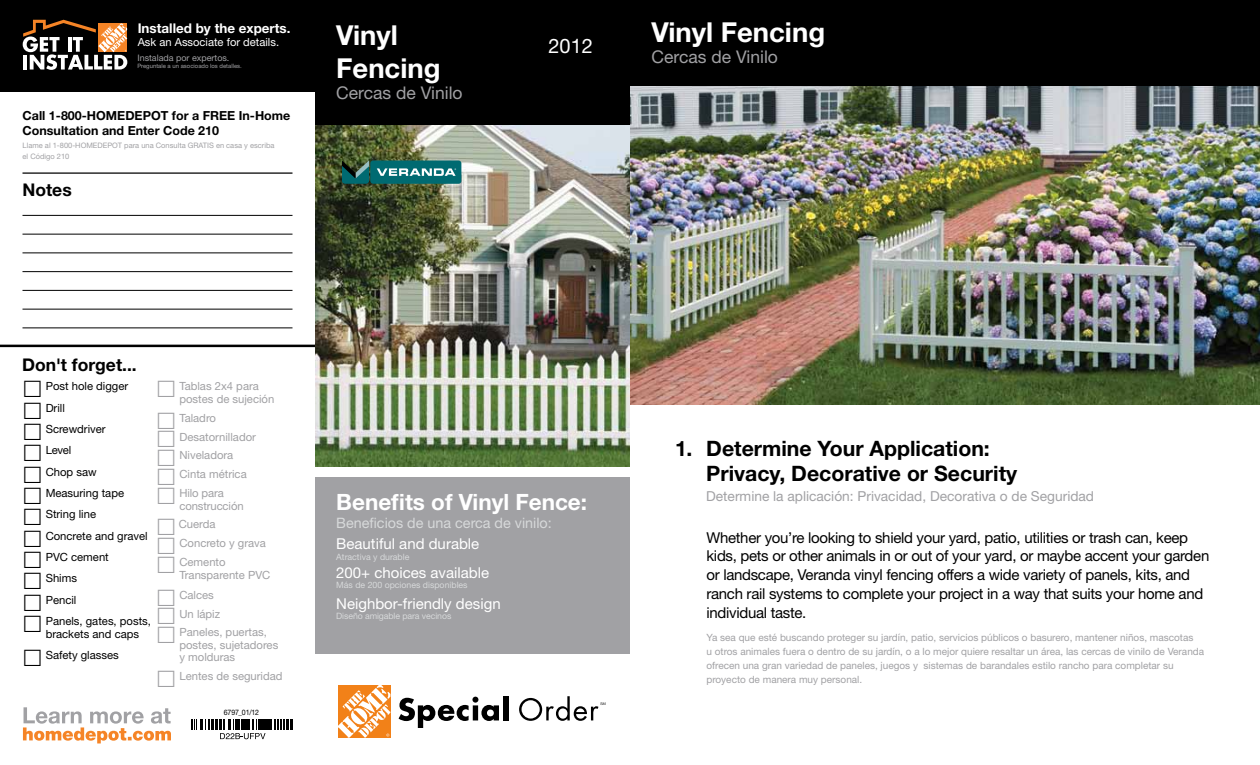
<style>
.page{position:relative;width:1260px;height:765px;background:#fff}
.page>*{position:absolute;margin:0;border:0;box-sizing:border-box;transform-origin:0 0}
.t1{font:700 27.5px/33px "Helvetica Neue";color:#fff}
.t2{font:700 22.5px "Helvetica Neue";color:#fff}
.t3{font:700 21.25px/25px "Helvetica Neue";color:#000}
.t4{font:20px "Helvetica Neue";color:#fff}
.t5{font:17.5px "Helvetica Neue";color:#a1a1a4}
.t6{font:700 17.5px "Helvetica Neue";color:#000}
.t7{font:15px/18.8px "Helvetica Neue";letter-spacing:-.02em;color:#000}
.t8{font:15px "Helvetica Neue";color:#fff}
.t9{font:14.38px "Helvetica Neue";color:#d7d9da}
.t10{font:13.75px "Helvetica Neue";color:#a1a1a4}
.t11{font:700 13.38px "Helvetica Neue";color:#fff}
.t12{font:700 12.5px/15px "Helvetica Neue";color:#000}
.t13{font:11.25px/18.9px "Helvetica Neue";color:#a1a1a4}
.t14{font:11.25px/21.4px "Helvetica Neue";color:#000}
.t15{font:11.12px "Helvetica Neue";color:#fff}
.t16{font:10px/13.8px "Helvetica Neue";color:#a1a1a4}
.t17{font:9px "Helvetica Neue";color:#a1a1a4}
.t18{font:8.75px "Helvetica Neue";color:#d7d9da}
.t19{font:7.5px/11.2px "Helvetica Neue";color:#a1a1a4}
.t20{font:7.5px "Helvetica Neue";letter-spacing:-.025em;color:#000;scale:.93 1}
.t21{font:6px "Helvetica Neue";color:#a1a1a4}
</style>
<div class="page">
<img style="left:315px;top:124px;width:315px;height:343px">
<div style="left:315px;top:0;width:315px;height:124px;background:#000"></div>
<div style="left:315px;top:478px;width:315px;height:176px;background:#a1a1a4"></div>
<svg style="left:390px;top:685px;width:1px;height:53px"></svg>
<svg style="left:338px;top:685px;width:52px;height:53px"></svg>
<svg style="left:399px;top:697px;width:100px;height:31px"></svg>
<div style="left:503px;top:696px;width:6px;height:24px;background:#000"></div>
<svg style="left:519px;top:696px;width:86px;height:25px"></svg>
<svg style="left:342px;top:160px;width:27px;height:24px"></svg>
<div style="left:370px;top:161px;width:91px;height:23px;background:#006a71;border-radius:3px"></div>
<svg style="left:377px;top:168px;width:79px;height:8px"></svg>
<div style="left:0;top:0;width:318px;height:91px;background:#000"></div>
<svg style="left:23px;top:20px;width:104px;height:50px"></svg>
<svg style="left:23px;top:707px;width:148px;height:36px"></svg>
<hr style="left:22px;top:172px;width:270px;height:2px;background:#000">
<hr style="left:22px;top:215px;width:270px;height:1px;background:#000">
<hr style="left:22px;top:234px;width:270px;height:1px;background:#000">
<hr style="left:22px;top:253px;width:270px;height:1px;background:#000">
<hr style="left:22px;top:271px;width:270px;height:1px;background:#000">
<hr style="left:22px;top:290px;width:270px;height:1px;background:#000">
<hr style="left:22px;top:309px;width:270px;height:1px;background:#000">
<hr style="left:22px;top:328px;width:270px;height:1px;background:#000">
<hr style="left:0;top:345px;width:315px;height:2px;background:#000">
<svg style="left:191px;top:719px;width:102px;height:20px"></svg>
<img style="left:630px;top:85px;width:630px;height:320px">
<div style="left:630px;top:0;width:630px;height:85px;background:#000"></div>
<h3 class="t11" style="left:138px;top:20px;width:154px">Installed by the experts.</h3>
<p class="t17" style="left:137px;top:52px;width:94px">Instalada por expertos.</p>
<p class="t21" style="left:137px;top:63px;width:106px">Preguntale a un asocioado los detalles.</p>
<p class="t15" style="left:138px;top:35px;width:143px">Ask an Associate for details.</p>
<p class="t12" style="left:23px;top:108px;width:269px">Call 1-800-HOMEDEPOT for a FREE In-Home<br>Consultation and Enter Code 210</p>
<p class="t19" style="left:23px;top:140px;width:253px">Llame al 1-800-HOMEDEPOT para una Consulta GRATIS en casa y escriba el Código 210</p>
<h3 class="t6" style="left:22px;top:179px;width:51px">Notes</h3>
<h1 class="t1" style="left:336px;top:18px;width:106px">Vinyl<br>Fencing</h1>
<h3 class="t5" style="left:336px;top:82px;width:128px">Cercas de Vinilo</h3>
<h3 class="t4" style="left:548px;top:34px;width:46px">2012</h3>
<h1 class="t1" style="left:652px;top:15px;width:175px">Vinyl Fencing</h1>
<h3 class="t5" style="left:652px;top:46px;width:128px">Cercas de Vinilo</h3>
<h3 class="t6" style="left:22px;top:354px;width:116px">Don't forget...</h3>
<p class="t14" style="left:46px;top:376px;width:107px">Post hole digger<br>Drill<br>Screwdriver<br>Level<br>Chop saw<br>Measuring tape<br>String line<br>Concrete and gravel<br>PVC cement<br>Shims<br>Pencil<br>Panels, gates, posts,</p>
<p class="t14" style="left:46px;top:623px;width:95px">brackets and caps<br>Safety glasses</p>
<p class="t13" style="left:179px;top:380px;width:96px;line-height:12.5px">Tablas 2x4 para postes de sujeción</p>
<p class="t13" style="left:179px;top:408px;width:78px">Taladro<br>Desatornillador<br>Niveladora<br>Cinta métrica<br>Hilo para</p>
<p class="t13" style="left:179px;top:496px;width:89px">construcción<br>Cuerda<br>Concreto y grava<br>Cemento</p>
<p class="t13" style="left:179px;top:564px;width:92px;line-height:20.1px">Transparente PVC<br>Calces</p>
<p class="t13" style="left:179px;top:604px;width:89px">Un lápiz<br>Paneles, puertas,</p>
<p class="t13" style="left:179px;top:638px;width:100px;line-height:12.5px">postes, sujetadores y molduras</p>
<p class="t13" style="left:179px;top:667px;width:105px">Lentes de seguridad</p>
<p class="t20" style="left:224px;top:708px;width:39px">6797_01/12</p>
<h2 class="t2" style="left:336px;top:488px;width:252px">Benefits of Vinyl Fence:</h2>
<h3 class="t9" style="left:336px;top:514px;width:217px">Beneficios de una cerca de vinilo:</h3>
<h3 class="t8" style="left:336px;top:535px;width:145px">Beautiful and durable</h3>
<p class="t18" style="left:336px;top:551px;width:75px">Atractiva y durable</p>
<h3 class="t8" style="left:336px;top:563px;width:154px">200+ choices available</h3>
<p class="t18" style="left:336px;top:580px;width:133px">Más de 200 opciones disponibles</p>
<h3 class="t8" style="left:336px;top:595px;width:166px">Neighbor-friendly design</h3>
<p class="t18" style="left:336px;top:611px;width:117px">Diseño amigable para vecinos</p>
<h3 class="t3" style="left:706px;top:435px;width:312px;text-indent:-31px">1. Determine Your Application:<br>Privacy, Decorative or Security</h3>
<h3 class="t10" style="left:706px;top:488px;width:389px">Determine la aplicación: Privacidad, Decorativa o de Seguridad</h3>
<p class="t7" style="left:707px;top:528px;width:504px">Whether you’re looking to shield your yard, patio, utilities or trash can, keep kids, pets or other animals in or out of your yard, or maybe accent your garden or landscape, Veranda vinyl fencing offers a wide variety of panels, kits, and ranch rail systems to complete your project in a way that suits your home and individual taste.</p>
<p class="t16" style="left:707px;top:631px;width:499px">Ya sea que esté buscando proteger su jardín, patio, servicios públicos o basurero, mantener niños, mascotas<br>u otros animales fuera o dentro de su jardín, o a lo mejor quiere resaltar un área, las cercas de vinilo de Veranda ofrecen una gran variedad de paneles, juegos y sistemas de barandales estilo rancho para completar su proyecto de manera muy personal.</p>
</div>
